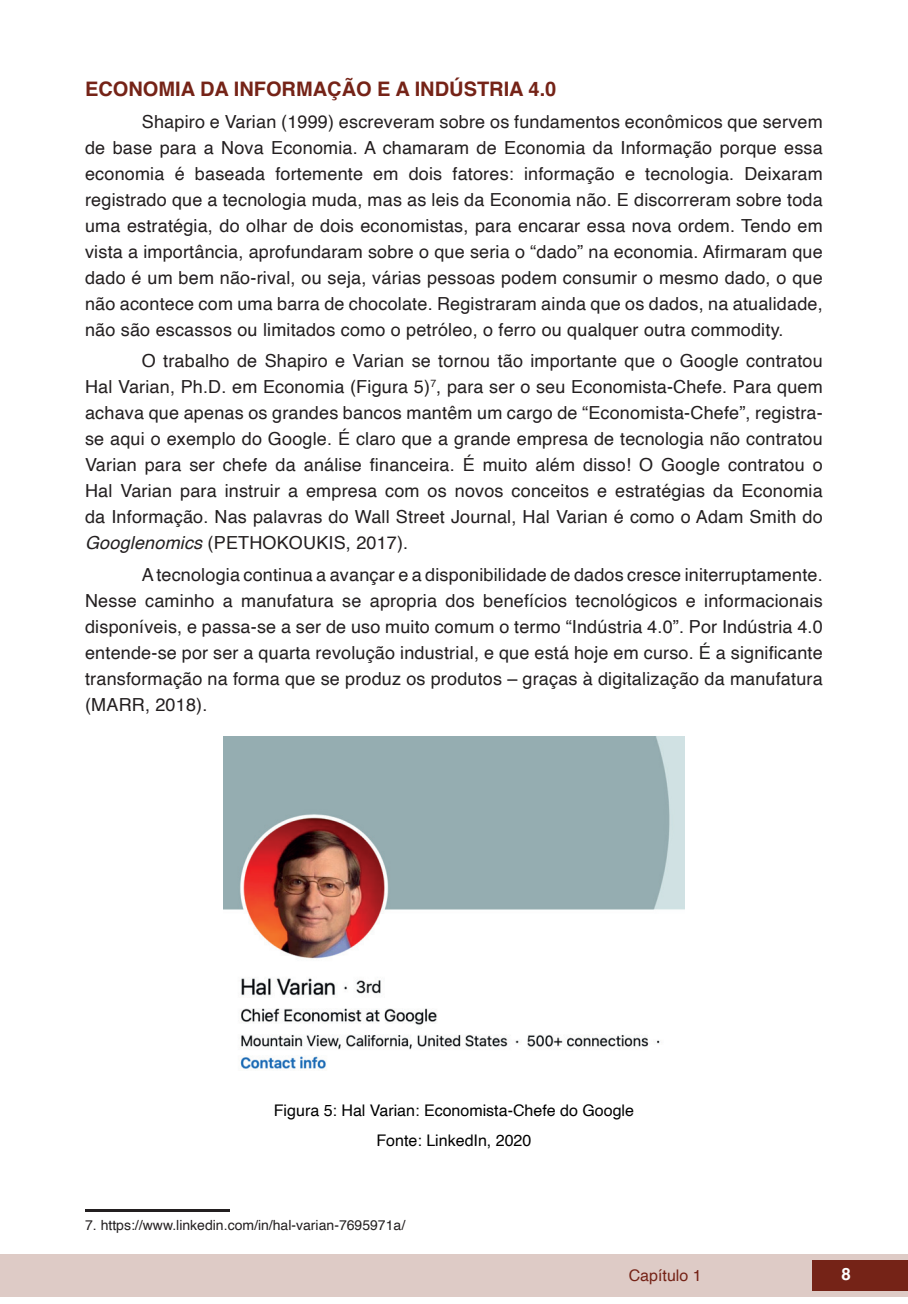
<style>
.page{position:relative;width:908px;height:1304px;background:#fff}
.page>*{position:absolute;margin:0;border:0;box-sizing:border-box;transform-origin:0 0}
.t1{font:700 20px "Helvetica";color:#752317}
.t2{font:18px/26px "Helvetica";letter-spacing:.01em;color:#231f20;text-align:justify}
.t3{font:700 16.8px "Helvetica";color:#fff}
.t4{font:16px/30.6px "Helvetica";color:#000;text-align:center}
.t5{font:16px "Helvetica";color:#752317}
.t6{font:14px "Helvetica";color:#231f20}
.s1{font-style:italic}
</style>
<div class="page">
<div style="left:0;top:1254px;width:906px;height:43px;background:#decbc6"></div>
<div style="left:812px;top:1261px;width:95px;height:30px;background:#752317"></div>
<img style="left:223px;top:737px;width:461px;height:333px">
<hr style="left:85px;top:1209px;width:144px;height:2px;background:#231f20">
<p class="t1" style="left:85px;top:73px;width:472px">ECONOMIA DA INFORMAÇÃO E A INDÚSTRIA 4.0</p>
<p class="t2" style="left:85px;top:109px;width:738px;text-indent:57px">Shapiro e Varian (1999) escreveram sobre os fundamentos econômicos que servem de base para a Nova Economia. A chamaram de Economia da Informação porque essa economia é baseada fortemente em dois fatores: informação e tecnologia. Deixaram registrado que a tecnologia muda, mas as leis da Economia não. E discorreram sobre toda uma estratégia, do olhar de dois economistas, para encarar essa nova ordem. Tendo em vista a importância, aprofundaram sobre o que seria o “dado” na economia. Afirmaram que dado é um bem não-rival, ou seja, várias pessoas podem consumir o mesmo dado, o que não acontece com uma barra de chocolate. Registraram ainda que os dados, na atualidade, não são escassos ou limitados como o petróleo, o ferro ou qualquer outra commodity.</p>
<p class="t2" style="left:85px;top:348px;width:738px;text-indent:57px">O trabalho de Shapiro e Varian se tornou tão importante que o Google contratou Hal Varian, Ph.D. em Economia (Figura 5)<sup>7</sup>, para ser o seu Economista-Chefe. Para quem achava que apenas os grandes bancos mantêm um cargo de “Economista-Chefe”, registra&shy;se aqui o exemplo do Google. É claro que a grande empresa de tecnologia não contratou Varian para ser chefe da análise financeira. É muito além disso! O Google contratou o Hal Varian para instruir a empresa com os novos conceitos e estratégias da Economia da Informação. Nas palavras do Wall Street Journal, Hal Varian é como o Adam Smith do <span class="s1">Googlenomics</span> (PETHOKOUKIS, 2017).</p>
<p class="t2" style="left:85px;top:562px;width:738px;text-indent:57px">A tecnologia continua a avançar e a disponibilidade de dados cresce initerruptamente.<br>Nesse caminho a manufatura se apropria dos benefícios tecnológicos e informacionais disponíveis, e passa-se a ser de uso muito comum o termo “Indústria 4.0”. Por Indústria 4.0 entende-se por ser a quarta revolução industrial, e que está hoje em curso. É a significante transformação na forma que se produz os produtos – graças à digitalização da manufatura (MARR, 2018).</p>
<p class="t4" style="left:274px;top:1095px;width:361px">Figura 5: Hal Varian: Economista-Chefe do Google<br>Fonte: LinkedIn, 2020</p>
<p class="t6" style="left:85px;top:1215px;width:321px">7. https://www.linkedin.com/in/hal-varian-7695971a/</p>
<p class="t5" style="left:628px;top:1263px;width:74px">Capítulo 1</p>
<p class="t3" style="left:841px;top:1261px;width:11px">8</p>
</div>
